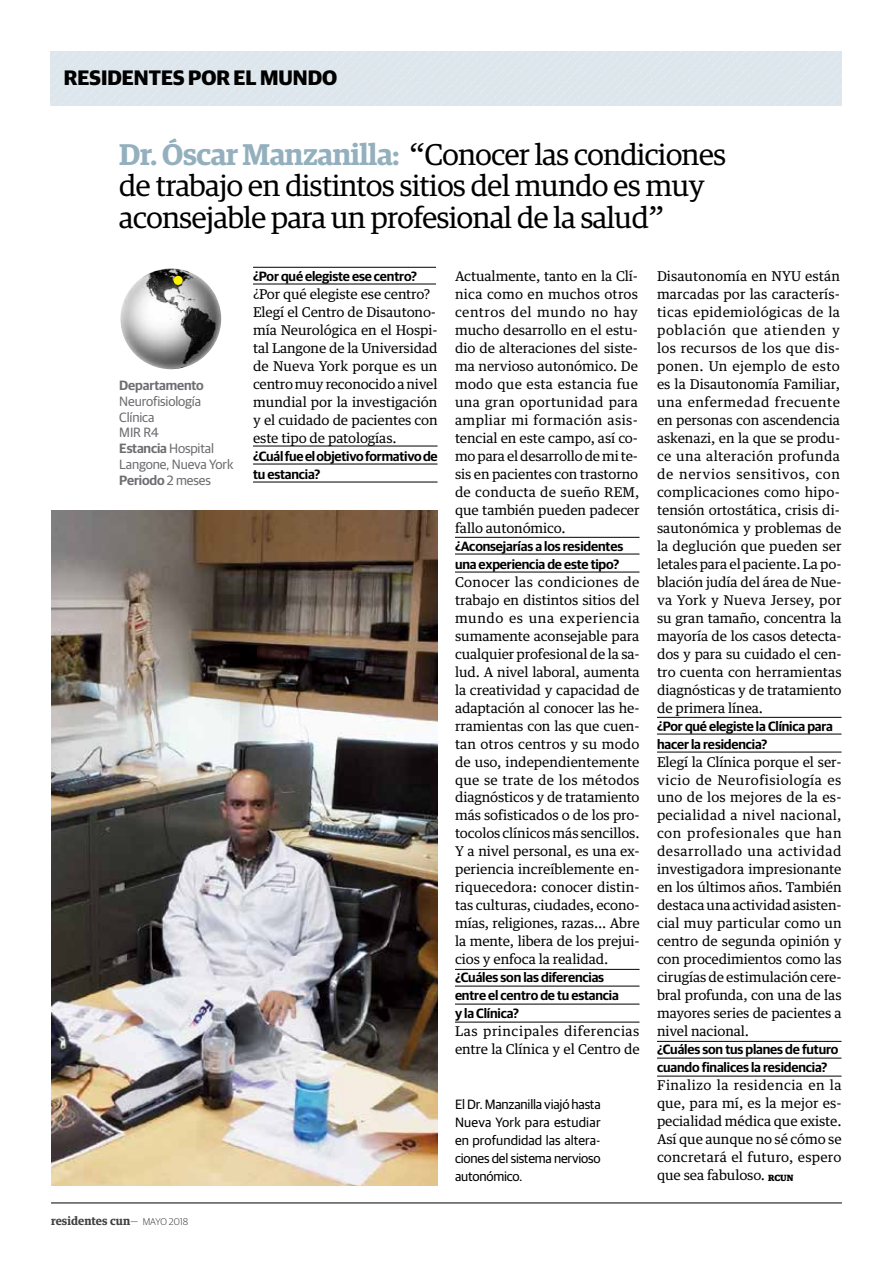
<style>
.page{position:relative;width:893px;height:1263px;background:#fff}
.page>*{position:absolute;margin:0;border:0;box-sizing:border-box;transform-origin:0 0}
.t1{font:30px/31.5px "Guardian Egyp";letter-spacing:-.01em;color:#000}
.t2{font:700 21px "Guardian Sans";color:#000}
.t3{font:13.5px/18px "Guardian Text Egyp";letter-spacing:-.01em;color:#000}
.t4{font:600 13.5px/18px "Guardian Sans";letter-spacing:-.01em;color:#000}
.t5{font:13.5px/18px "Guardian Sans";letter-spacing:-.015em;color:#000;text-align:justify}
.t6{font:13.5px/15.8px "Guardian Sans";letter-spacing:-.01em;color:#6d6e71}
.t7{font:13.5px/18px "Guardian Text Egyp";letter-spacing:.03em;color:#000}
.t8{font:600 13.5px "Guardian Sans";color:#6d6e71}
.t9{font:700 11.25px "Guardian Text Egyp";color:#414042}
.s1{font-weight:600;color:#94b0be}
.s2{font-family:"Guardian Text Egyp"}
.s3{font-weight:600}
.s4{font-family:"Guardian Sans";font-weight:300}
.s5{font-family:"Guardian Sans";font-weight:300;font-size:9.75px}
.s6{font-family:"Guardian Egyp";font-weight:700;font-size:9px}
</style>
<div class="page">
<hr style="left:51px;top:1203px;width:791px;height:1px;background:#000">
<hr style="left:253px;top:267px;width:183px;height:1px;background:#000">
<hr style="left:253px;top:284px;width:183px;height:1px;background:#000">
<hr style="left:253px;top:446px;width:185px;height:1px;background:#000">
<hr style="left:253px;top:464px;width:185px;height:1px;background:#000">
<hr style="left:253px;top:482px;width:185px;height:1px;background:#000">
<hr style="left:455px;top:537px;width:184px;height:1px;background:#000">
<hr style="left:455px;top:554px;width:184px;height:1px;background:#000">
<hr style="left:455px;top:572px;width:184px;height:1px;background:#000">
<hr style="left:455px;top:969px;width:184px;height:1px;background:#000">
<hr style="left:455px;top:986px;width:184px;height:1px;background:#000">
<hr style="left:455px;top:1004px;width:184px;height:1px;background:#000">
<hr style="left:455px;top:1022px;width:184px;height:1px;background:#000">
<hr style="left:657px;top:717px;width:184px;height:1px;background:#000">
<hr style="left:657px;top:734px;width:184px;height:1px;background:#000">
<hr style="left:657px;top:752px;width:184px;height:1px;background:#000">
<hr style="left:657px;top:1041px;width:184px;height:1px;background:#000">
<hr style="left:657px;top:1058px;width:184px;height:1px;background:#000">
<hr style="left:657px;top:1076px;width:184px;height:1px;background:#000">
<img style="left:52px;top:510px;width:386px;height:675px">
<img style="left:120px;top:268px;width:101px;height:101px;border-radius:50px">
<div style="left:174px;top:276px;width:9px;height:9px;background:#fff200;border-radius:50%"></div>
<div style="left:51px;top:51px;width:791px;height:54px;background:#dde6ec"></div>
<h2 class="t2" style="left:64px;top:62px;width:50px">RESIDEN</h2>
<h2 class="t2" style="left:149px;top:62px;width:190px">TES POR EL MUNDO</h2>
<h1 class="t1" style="left:119px;top:137px;width:608px"><span class="s1">Dr. Óscar Manzanilla:</span> <span class="s2">“</span>Conocer las condiciones de trabajo en distintos sitios del mundo es muy aconsejable para un profesional de la salud<span class="s2">”</span></h1>
<p class="t8" style="left:119px;top:376px;width:86px">Departamento</p>
<p class="t6" style="left:119px;top:392px;width:116px">Neurofisiología<br>Clínica<br>MIR R4<br><span class="s3">Estancia</span> Hospital<br>Langone, Nueva York<br><span class="s3">Periodo</span> 2 meses</p>
<p class="t9" style="left:51px;top:1211px;width:139px">residentes cun<span class="s4">—</span> <span class="s5">MAYO 2018</span></p>
<p class="t4" style="left:253px;top:266px;width:166px">¿Por qué elegiste ese centro?</p>
<p class="t3" style="left:253px;top:283px;width:186px">¿Por qué elegiste ese centro?<br>Elegí el Centro de Disautono&shy;mía Neurológica en el Hospi&shy;tal Langone de la Universidad de Nueva York porque es un centro muy reconocido a nivel mundial por la investigación y el cuidado de pacientes con este tipo de patologías.</p>
<p class="t4" style="left:253px;top:446px;width:186px">¿Cuál fue el objetivo formativo de tu estancia?</p>
<p class="t3" style="left:455px;top:265px;width:186px">Actualmente, tanto en la Clí&shy;nica como en muchos otros centros del mundo no hay mucho desarrollo en el estu&shy;dio de alteraciones del siste&shy;ma nervioso autonómico. De modo que esta estancia fue una gran oportunidad para ampliar mi formación asis&shy;tencial en este campo, así co&shy;mo para el desarrollo de mi te&shy;sis en pacientes con trastorno de conducta de sueño REM, que también pueden padecer fallo autonómico.</p>
<p class="t4" style="left:455px;top:536px;width:170px">¿Aconsejarías a los residentes una experiencia de este tipo?</p>
<p class="t3" style="left:455px;top:571px;width:186px;text-align:justify">Conocer las condiciones de trabajo en distintos sitios del mundo es una experiencia sumamente aconsejable para cualquier profesional de la sa&shy;lud. A nivel laboral, aumenta la creatividad y capacidad de adaptación al conocer las he&shy;rramientas con las que cuen&shy;tan otros centros y su modo de uso, independientemente que se trate de los métodos diagnósticos y de tratamiento más sofisticados o de los pro&shy;tocolos clínicos más sencillos.<br>Y a nivel personal, es una ex&shy;periencia increíblemente en&shy;riquecedora: conocer distin&shy;tas culturas, ciudades, econo&shy;mías, religiones, razas... Abre la mente, libera de los prejui&shy;cios y enfoca la realidad.</p>
<p class="t4" style="left:455px;top:968px;width:165px">¿Cuáles son las diferencias entre el centro de tu estancia y la Clínica?</p>
<p class="t7" style="left:455px;top:1021px;width:186px">Las principales diferencias entre la Clínica y el Centro de</p>
<p class="t5" style="left:455px;top:1094px;width:147px">El Dr. Manzanilla viajó hasta Nueva York para estudiar en profundidad las altera&shy;ciones del sistema nervioso autonómico.</p>
<p class="t3" style="left:657px;top:265px;width:186px;text-indent:148px">están marcadas por las caracterís&shy;ticas epidemiológicas de la población que atienden y los recursos de los que dis&shy;ponen. Un ejemplo de esto es la Disautonomía Familiar, una enfermedad frecuente en personas con ascendencia askenazi, en la que se produ&shy;ce una alteración profunda de nervios sensitivos, con complicaciones como hipo&shy;tensión ortostática, crisis di&shy;sautonómica y problemas de la deglución que pueden ser letales para el paciente. La po&shy;blación judía del área de Nue&shy;va York y Nueva Jersey, por su gran tamaño, concentra la mayoría de los casos detecta&shy;dos y para su cuidado el cen&shy;tro cuenta con herramientas diagnósticas y de tratamiento de primera línea.</p>
<p class="t4" style="left:657px;top:716px;width:177px">¿Por qué elegiste la Clínica para hacer la residencia?</p>
<p class="t3" style="left:657px;top:751px;width:186px;text-align:justify">Elegí la Clínica porque el ser&shy;vicio de Neurofisiología es uno de los mejores de la es&shy;pecialidad a nivel nacional, con profesionales que han desarrollado una actividad investigadora impresionante en los últimos años. También destaca una actividad asisten&shy;cial muy particular como un centro de segunda opinión y con procedimientos como las cirugías de estimulación cere&shy;bral profunda, con una de las mayores series de pacientes a nivel nacional.</p>
<p class="t4" style="left:657px;top:1040px;width:183px">¿Cuáles son tus planes de futuro cuando finalices la residencia?</p>
<p class="t3" style="left:657px;top:1075px;width:186px;text-align:justify">Finalizo la residencia en la que, para mí, es la mejor es&shy;pecialidad médica que existe.<br>Así que aunque no sé cómo se concretará el futuro, espero que sea fabuloso. <span class="s6">RCUN</span></p>
<p class="t3" style="left:657px;top:265px;width:126px">Disautonomía en NYU</p>
</div>
